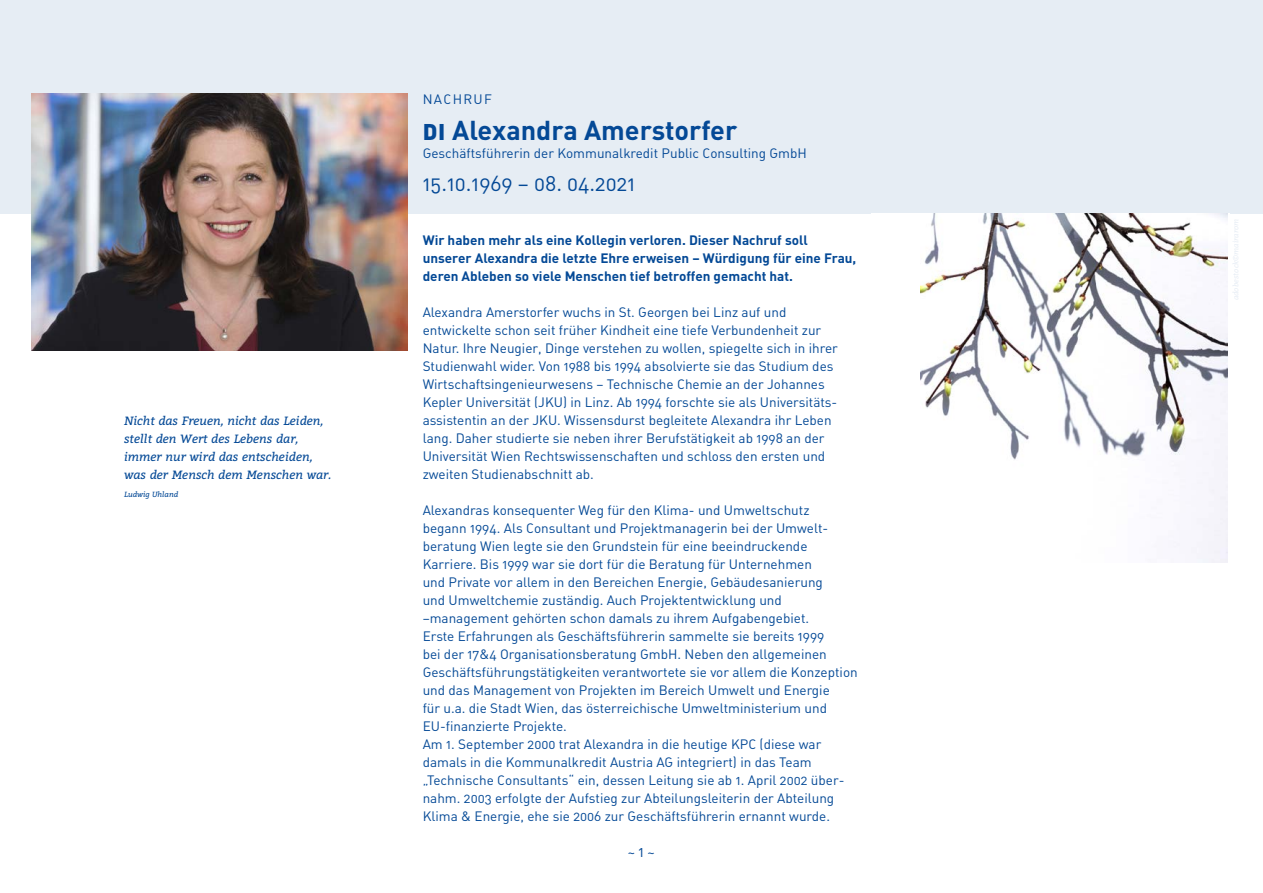
<style>
.page{position:relative;width:1263px;height:893px;background:#fff}
.page>*{position:absolute;margin:0;border:0;box-sizing:border-box;transform-origin:0 0}
.t1{font:700 27px "DIN";color:#044996}
.t2{font:21px "DIN Regular Alternate";color:#044996}
.t3{font:13.5px/18px "DIN Regular Alternate";color:#044996}
.t4{font:700 13.5px/18px "DIN";color:#044996}
.t5{font:13.5px "DIN Regular Alternate";letter-spacing:.1em;color:#044996}
.t6{font:italic 12px "Bitter";color:#044996}
.t7{font:italic 7.5px "Bitter";color:#044996}
.s1{font-weight:900;font-size:22.5px}
.s2{font-size:15px}
</style>
<div class="page">
<div style="left:0;top:0;width:1263px;height:213px;background:#e6edf4"></div>
<img style="left:31px;top:94px;width:376px;height:257px">
<img style="left:920px;top:213px;width:307px;height:350px">
<p class="t6" style="left:124px;top:412px;width:201px">Nicht das Freuen, nicht das Leiden,</p>
<p class="t6" style="left:124px;top:430px;width:176px">stellt den Wert des Lebens dar,</p>
<p class="t6" style="left:124px;top:448px;width:190px">immer nur wird das entscheiden,</p>
<p class="t6" style="left:124px;top:466px;width:209px">was der Mensch dem Menschen war.</p>
<p class="t7" style="left:124px;top:489px;width:56px">Ludwig Uhland</p>
<p class="t5" style="left:423px;top:94px;width:71px">NACHRUF</p>
<p class="t1" style="left:423px;top:121px;width:316px"><span class="s1">DI</span> Alexandra Amerstorfer</p>
<p class="t3" style="left:423px;top:146px;width:386px">Geschäftsführerin der Kommunalkredit Public Consulting GmbH</p>
<p class="t2" style="left:423px;top:176px;width:214px">15.10.1969 – 08. 04.2021</p>
<p class="t4" style="left:423px;top:233px;width:435px">Wir haben mehr als eine Kollegin verloren. Dieser Nachruf soll unserer Alexandra die letzte Ehre erweisen – Würdigung für eine Frau, deren Ableben so viele Menschen tief betroffen gemacht hat.</p>
<p class="t3" style="left:423px;top:305px;width:417px">Alexandra Amerstorfer wuchs in St. Georgen bei Linz auf und entwickelte schon seit früher Kindheit eine tiefe Verbundenheit zur Natur. Ihre Neugier, Dinge verstehen zu wollen, spiegelte sich in ihrer Studienwahl wider. Von 1988 bis 1994 absolvierte sie das Studium des Wirtschaftsingenieurwesens – Technische Chemie an der Johannes Kepler Universität (JKU) in Linz. Ab 1994 forschte sie als Universitäts&shy;assistentin an der JKU. Wissensdurst begleitete Alexandra ihr Leben lang. Daher studierte sie neben ihrer Berufstätigkeit ab 1998 an der Universität Wien Rechtswissenschaften und schloss den ersten und zweiten Studienabschnitt ab.</p>
<p class="t3" style="left:423px;top:503px;width:407px">Alexandras konsequenter Weg für den Klima- und Umweltschutz begann 1994. Als Consultant und Projektmanagerin bei der Umwelt&shy;beratung Wien legte sie den Grundstein für eine beeindruckende Karriere. Bis 1999 war sie dort für die Beratung für Unternehmen und Private vor allem in den Bereichen Energie, Gebäudesanierung</p>
<p class="t3" style="left:423px;top:593px;width:388px">und Umweltchemie zuständig. Auch Projektentwicklung und –management gehörten schon damals zu ihrem Aufgabengebiet.</p>
<p class="t3" style="left:423px;top:629px;width:437px">Erste Erfahrungen als Geschäftsführerin sammelte sie bereits 1999<br>bei der 17&amp;4 Organisationsberatung GmbH. Neben den allgemeinen Geschäftsführungstätigkeiten verantwortete sie vor allem die Konzeption und das Management von Projekten im Bereich Umwelt und Energie<br>für u.a. die Stadt Wien, das österreichische Umweltministerium und EU-finanzierte Projekte.</p>
<p class="t3" style="left:423px;top:737px;width:423px">Am 1. September 2000 trat Alexandra in die heutige KPC (diese war damals in die Kommunalkredit Austria AG integriert) in das Team „Technische Consultants“ ein, dessen Leitung sie ab 1. April 2002 über&shy;nahm. 2003 erfolgte der Aufstieg zur Abteilungsleiterin der Abteilung Klima &amp; Energie, ehe sie 2006 zur Geschäftsführerin ernannt wurde.</p>
<p class="t3" style="left:628px;top:845px;width:28px">~ <span class="s2">1</span> ~</p>
</div>
